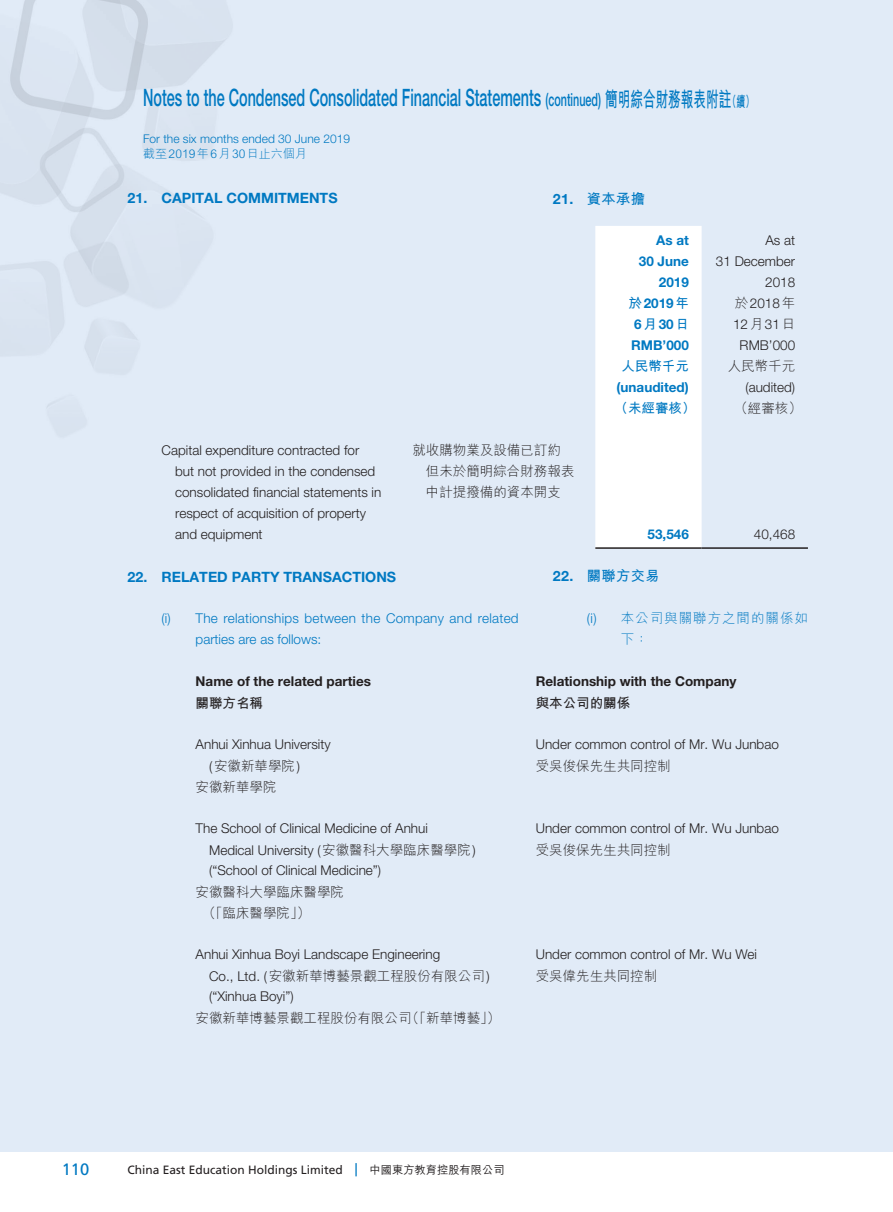
<style>
.page{position:relative;width:893px;height:1212px;background:#fff}
.page>*{position:absolute;margin:0;border:0;box-sizing:border-box;transform-origin:0 0}
.t1{font:500 24px "Helvetica Neue LT Std";color:#0079c2;scale:.6 1}
.t2{font:16.5px "Frutiger";color:#0079c2}
.t3{font:700 14.25px "Helvetica Neue LT Std";color:#0079c2}
.t4{font:700 14.25px "M Hei HK";letter-spacing:.03em;color:#0079c2}
.t5{font:300 13.5px/21px "Helvetica Neue LT Std";color:#231f20}
.t6{font:300 13.5px/21px "M Hei HK";color:#231f20}
.t7{font:300 13.5px/21px "Helvetica Neue LT Std";letter-spacing:.02em;color:#0079c2}
.t8{font:700 13.5px/21px "Helvetica Neue LT Std";color:#0079c2;text-align:right}
.t9{font:700 13.5px "Helvetica Neue LT Std";color:#231f20}
.t10{font:300 13.5px/21px "M Hei HK";letter-spacing:.07em;color:#0079c2}
.t11{font:700 13.5px "M Hei HK";color:#231f20}
.t12{font:700 13.5px "M Hei HK";color:#0079c2}
.t13{font:12px "Frutiger";color:#231f20}
.t14{font:300 12px "Helvetica Neue LT Std";color:#0079c2}
.t15{font:300 12px "M Hei HK";color:#0079c2}
.s1{font-size:18px}
.s2{font-family:"M Hei HK";font-weight:700;font-size:21px}
.s3{font-family:"M Hei HK";font-weight:700;font-size:15px}
.s4{font-family:"Helvetica Neue LT Std"}
.s5{font-family:"M Hei HK"}
.s6{font-family:"M Hei HK";font-weight:500;font-size:11.25px}
</style>
<div class="page">
<div style="left:0;top:0;width:893px;height:1151px;background:#e1ebf7"></div>
<img style="left:0;top:0;width:227px;height:407px">
<svg style="left:355px;top:1163px;width:2px;height:13px"></svg>
<div style="left:595px;top:226px;width:107px;height:321px;background:#fff"></div>
<hr style="left:595px;top:547px;width:107px;height:2px;background:#231f20">
<hr style="left:702px;top:547px;width:106px;height:2px;background:#231f20">
<h1 class="t1" style="left:143px;top:84px;width:1020px">Notes to the Condensed Consolidated Financial Statements <span class="s1">(continued)</span> <span class="s2">簡明綜合財務報表附註</span><span class="s3">（續）</span></h1>
<p class="t14" style="left:143px;top:131px;width:208px">For the six months ended 30 June 2019</p>
<p class="t15" style="left:143px;top:145px;width:165px">截至 2019年 6月 30日止六個月</p>
<p class="t3" style="left:128px;top:189px;width:212px">21. CAPITAL COMMITMENTS</p>
<p class="t4" style="left:553px;top:188px;width:94px"><span class="s4">21.</span> 資本承擔</p>
<p class="t8" style="left:639px;top:229px;width:52px">As at<br>30 June<br>2019</p>
<p class="t5" style="left:716px;top:229px;width:81px;text-align:right">As at<br>31 December<br>2018</p>
<p class="t8" style="left:628px;top:293px;width:62px;text-align:center"><span class="s5">於</span>2019<span class="s5">年<br></span>6<span class="s5">月</span>30<span class="s5">日</span></p>
<p class="t5" style="left:733px;top:293px;width:64px"><span class="s5">於</span>2018<span class="s5">年<br></span>12<span class="s5">月</span>31<span class="s5">日</span></p>
<p class="t8" style="left:631px;top:334px;width:59px">RMB’000</p>
<p class="t5" style="left:740px;top:334px;width:57px">RMB’000</p>
<p class="t12" style="left:621px;top:356px;width:69px">人民幣千元</p>
<p class="t6" style="left:728px;top:355px;width:69px">人民幣千元</p>
<p class="t8" style="left:617px;top:376px;width:74px">(unaudited)</p>
<p class="t5" style="left:745px;top:376px;width:51px">(audited)</p>
<p class="t12" style="left:615px;top:398px;width:82px">（未經審核）</p>
<p class="t6" style="left:734px;top:397px;width:69px">（經審核）</p>
<p class="t5" style="left:175px;top:439px;width:208px;text-indent:-14px">Capital expenditure contracted for but not provided in the condensed consolidated financial statements in respect of acquisition of property and equipment</p>
<p class="t6" style="left:426px;top:439px;width:150px;text-indent:-14px">就收購物業及設備已訂約但未於簡明綜合財務報表中計提撥備的資本開支</p>
<p class="t8" style="left:648px;top:523px;width:43px">53,546</p>
<p class="t5" style="left:754px;top:523px;width:43px">40,468</p>
<p class="t4" style="left:553px;top:566px;width:108px"><span class="s4">22.</span> 關聯方交易</p>
<p class="t10" style="left:621px;top:607px;width:189px;text-indent:-34px"><span class="s4">(i)</span> 本公司與關聯方之間的關係如下：</p>
<p class="t3" style="left:128px;top:568px;width:270px">22. RELATED PARTY TRANSACTIONS</p>
<p class="t7" style="left:196px;top:607px;width:325px;text-indent:-34px">(i) The relationships between the Company and related parties are as follows:</p>
<p class="t9" style="left:196px;top:673px;width:177px">Name of the related parties</p>
<p class="t9" style="left:536px;top:673px;width:202px">Relationship with the Company</p>
<p class="t11" style="left:196px;top:693px;width:69px">關聯方名稱</p>
<p class="t11" style="left:536px;top:693px;width:96px">與本公司的關係</p>
<p class="t5" style="left:196px;top:733px;width:136px">Anhui Xinhua University</p>
<p class="t5" style="left:536px;top:733px;width:245px">Under common control of Mr. Wu Junbao</p>
<p class="t6" style="left:209px;top:755px;width:92px"><span class="s4">(</span>安徽新華學院<span class="s4">)</span></p>
<p class="t6" style="left:536px;top:755px;width:137px">受吳俊保先生共同控制</p>
<p class="t6" style="left:196px;top:776px;width:82px">安徽新華學院</p>
<p class="t5" style="left:196px;top:817px;width:234px">The School of Clinical Medicine of Anhui</p>
<p class="t5" style="left:536px;top:817px;width:245px">Under common control of Mr. Wu Junbao</p>
<p class="t5" style="left:209px;top:839px;width:268px">Medical University (<span class="s5">安徽醫科大學臨床醫學院</span>)</p>
<p class="t6" style="left:536px;top:839px;width:137px">受吳俊保先生共同控制</p>
<p class="t5" style="left:209px;top:859px;width:174px">(“School of Clinical Medicine”)</p>
<p class="t6" style="left:202px;top:881px;width:143px;text-indent:-7px">安徽醫科大學臨床醫學院（「臨床醫學院」）</p>
<p class="t5" style="left:196px;top:943px;width:246px">Anhui Xinhua Boyi Landscape Engineering</p>
<p class="t5" style="left:536px;top:943px;width:223px">Under common control of Mr. Wu Wei</p>
<p class="t6" style="left:209px;top:965px;width:282px"><span class="s4">Co., Ltd. (</span>安徽新華博藝景觀工程股份有限公司<span class="s4">)</span></p>
<p class="t6" style="left:536px;top:965px;width:123px">受吳偉先生共同控制</p>
<p class="t5" style="left:209px;top:985px;width:86px">(“Xinhua Boyi”)</p>
<p class="t6" style="left:196px;top:1007px;width:306px">安徽新華博藝景觀工程股份有限公司（「新華博藝」）</p>
<p class="t2" style="left:62px;top:1159px;width:29px">110</p>
<p class="t13" style="left:128px;top:1162px;width:379px">China East Education Holdings Limited <span class="s6">中國東方教育控股有限公司</span></p>
</div>
